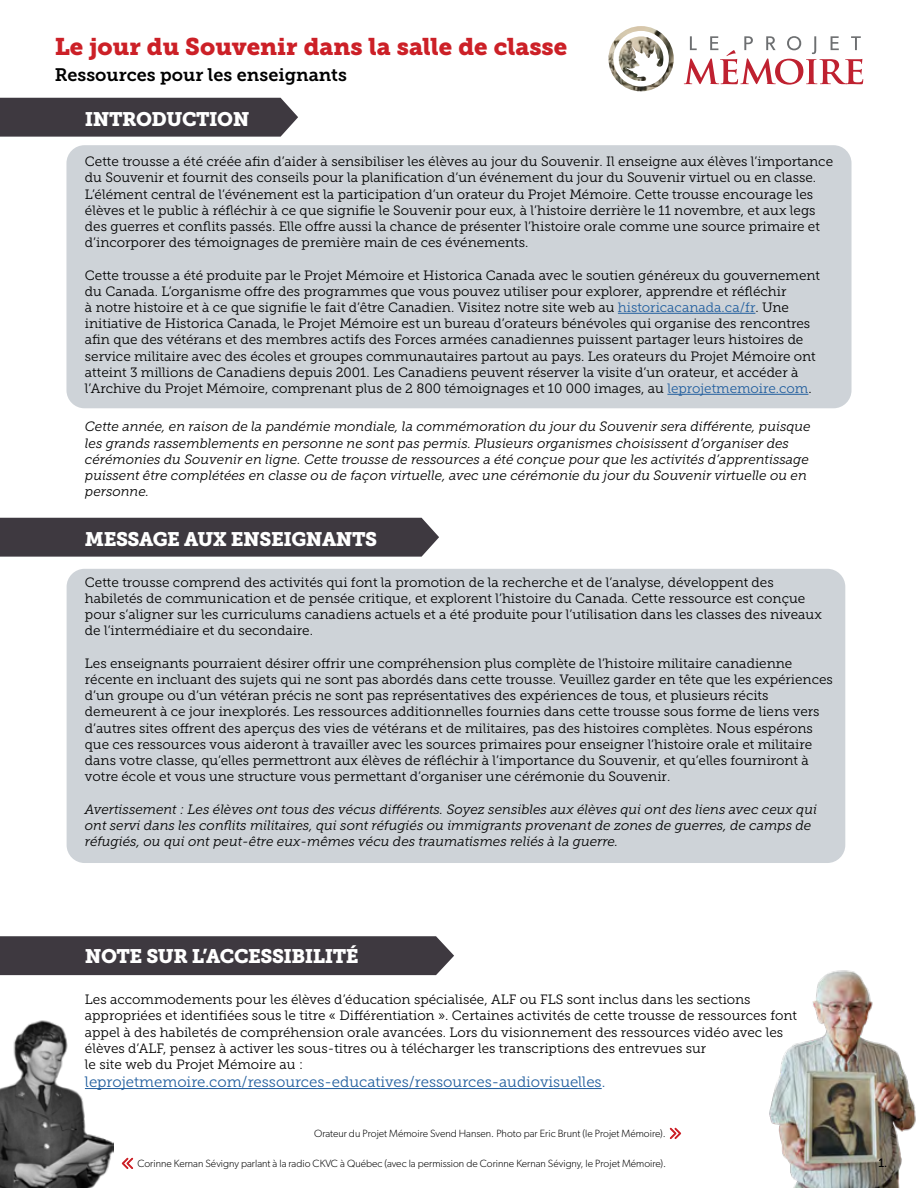
<style>
.page{position:relative;width:918px;height:1188px;background:#fff}
.page>*{position:absolute;margin:0;border:0;box-sizing:border-box;transform-origin:0 0}
.t1{font:24px "Museo Slab 900";color:#cc2027}
.t2{font:19.5px "Museo Slab 900";letter-spacing:-.025em;color:#fff}
.t3{font:18px "Museo Slab 700";color:#000}
.t4{font:15px "Museo Slab 300";color:#215e9e}
.t5{font:13.5px/16.2px "Museo Slab 300";color:#000}
.t6{font:italic 13.5px/16.2px "Museo Slab 300";color:#000}
.t7{font:12px "Museo Slab 500";color:#000}
.t8{font:300 10.5px "Gibson";color:#000}
.s1{color:#215e9e}
</style>
<div class="page">
<img style="left:769px;top:970px;width:147px;height:218px">
<div style="left:0;top:518px;width:439px;height:39px;background:#3e3940"></div>
<div style="left:0;top:98px;width:298px;height:39px;background:#3e3940"></div>
<div style="left:66px;top:145px;width:786px;height:263px;background:#ced3d8;border-radius:18px"></div>
<hr style="left:618px;top:313px;width:137px;height:1px;background:#215e9e">
<hr style="left:667px;top:394px;width:141px;height:1px;background:#215e9e">
<div style="left:67px;top:569px;width:778px;height:294px;background:#ced3d8;border-radius:18px"></div>
<div style="left:0;top:936px;width:454px;height:39px;background:#3e3940"></div>
<hr style="left:85px;top:1088px;width:517px;height:1px;background:#215e9e">
<img style="left:0;top:1020px;width:114px;height:168px">
<img style="left:608px;top:26px;width:66px;height:65px">
<svg style="left:684px;top:36px;width:179px;height:49px"></svg>
<svg style="left:121px;top:1157px;width:13px;height:12px"></svg>
<svg style="left:669px;top:1127px;width:13px;height:12px"></svg>
<h1 class="t1" style="left:55px;top:32px;width:514px">Le jour du Souvenir dans la salle de classe</h1>
<h3 class="t3" style="left:55px;top:65px;width:294px">Ressources pour les enseignants</h3>
<h2 class="t2" style="left:85px;top:108px;width:166px">INTRODUCTION</h2>
<p class="t5" style="left:85px;top:153px;width:750px">Cette trousse a été créée afin d’aider à sensibiliser les élèves au jour du Souvenir. Il enseigne aux élèves l’importance du Souvenir et fournit des conseils pour la planification d’un événement du jour du Souvenir virtuel ou en classe.<br>L’élément central de l’événement est la participation d’un orateur du Projet Mémoire. Cette trousse encourage les élèves et le public à réfléchir à ce que signifie le Souvenir pour eux, à l’histoire derrière le 11 novembre, et aux legs des guerres et conflits passés. Elle offre aussi la chance de présenter l’histoire orale comme une source primaire et d’incorporer des témoignages de première main de ces événements.</p>
<p class="t5" style="left:85px;top:267px;width:737px">Cette trousse a été produite par le Projet Mémoire et Historica Canada avec le soutien généreux du gouvernement du Canada. L’organisme offre des programmes que vous pouvez utiliser pour explorer, apprendre et réfléchir<br>à notre histoire et à ce que signifie le fait d’être Canadien. Visitez notre site web au <span class="s1">historicacanada.ca/fr</span>. Une initiative de Historica Canada, le Projet Mémoire est un bureau d’orateurs bénévoles qui organise des rencontres afin que des vétérans et des membres actifs des Forces armées canadiennes puissent partager leurs histoires de service militaire avec des écoles et groupes communautaires partout au pays. Les orateurs du Projet Mémoire ont atteint 3 millions de Canadiens depuis 2001. Les Canadiens peuvent réserver la visite d’un orateur, et accéder à l’Archive du Projet Mémoire, comprenant plus de 2 800 témoignages et 10 000 images, au <span class="s1">leprojetmemoire.com</span>.</p>
<p class="t6" style="left:85px;top:419px;width:727px">Cette année, en raison de la pandémie mondiale, la commémoration du jour du Souvenir sera différente, puisque les grands rassemblements en personne ne sont pas permis. Plusieurs organismes choisissent d’organiser des cérémonies du Souvenir en ligne. Cette trousse de ressources a été conçue pour que les activités d’apprentissage puissent être complétées en classe ou de façon virtuelle, avec une cérémonie du jour du Souvenir virtuelle ou en personne.</p>
<h2 class="t2" style="left:85px;top:528px;width:294px">MESSAGE AUX ENSEIGNANTS</h2>
<p class="t5" style="left:85px;top:574px;width:738px">Cette trousse comprend des activités qui font la promotion de la recherche et de l’analyse, développent des habiletés de communication et de pensée critique, et explorent l’histoire du Canada. Cette ressource est conçue pour s’aligner sur les curriculums canadiens actuels et a été produite pour l’utilisation dans les classes des niveaux de l’intermédiaire et du secondaire.</p>
<p class="t5" style="left:85px;top:655px;width:750px">Les enseignants pourraient désirer offrir une compréhension plus complète de l’histoire militaire canadienne récente en incluant des sujets qui ne sont pas abordés dans cette trousse. Veuillez garder en tête que les expériences d’un groupe ou d’un vétéran précis ne sont pas représentatives des expériences de tous, et plusieurs récits demeurent à ce jour inexplorés. Les ressources additionnelles fournies dans cette trousse sous forme de liens vers d’autres sites offrent des aperçus des vies de vétérans et de militaires, pas des histoires complètes. Nous espérons que ces ressources vous aideront à travailler avec les sources primaires pour enseigner l’histoire orale et militaire dans votre classe, qu’elles permettront aux élèves de réfléchir à l’importance du Souvenir, et qu’elles fourniront à votre école et vous une structure vous permettant d’organiser une cérémonie du Souvenir.</p>
<p class="t6" style="left:85px;top:801px;width:734px">Avertissement : Les élèves ont tous des vécus différents. Soyez sensibles aux élèves qui ont des liens avec ceux qui ont servi dans les conflits militaires, qui sont réfugiés ou immigrants provenant de zones de guerres, de camps de réfugiés, ou qui ont peut-être eux-mêmes vécu des traumatismes reliés à la guerre.</p>
<h2 class="t2" style="left:85px;top:945px;width:275px">NOTE SUR L’ACCESSIBILITÉ</h2>
<p class="t5" style="left:85px;top:992px;width:714px">Les accommodements pour les élèves d’éducation spécialisée, ALF ou FLS sont inclus dans les sections appropriées et identifiées sous le titre « Différentiation ». Certaines activités de cette trousse de ressources font appel à des habiletés de compréhension orale avancées. Lors du visionnement des ressources vidéo avec les élèves d’ALF, pensez à activer les sous-titres ou à télécharger les transcriptions des entrevues sur<br>le site web du Projet Mémoire au :</p>
<p class="t4" style="left:85px;top:1074px;width:522px">leprojetmemoire.com/ressources-educatives/ressources-audiovisuelles.</p>
<p class="t8" style="left:314px;top:1127px;width:353px">Orateur du Projet Mémoire Svend Hansen. Photo par Eric Brunt (le Projet Mémoire).</p>
<p class="t8" style="left:137px;top:1157px;width:530px">Corinne Kernan Sévigny parlant à la radio CKVC à Québec (avec la permission de Corinne Kernan Sévigny, le Projet Mémoire).</p>
<p class="t7" style="left:879px;top:1156px;width:10px">1.</p>
</div>
